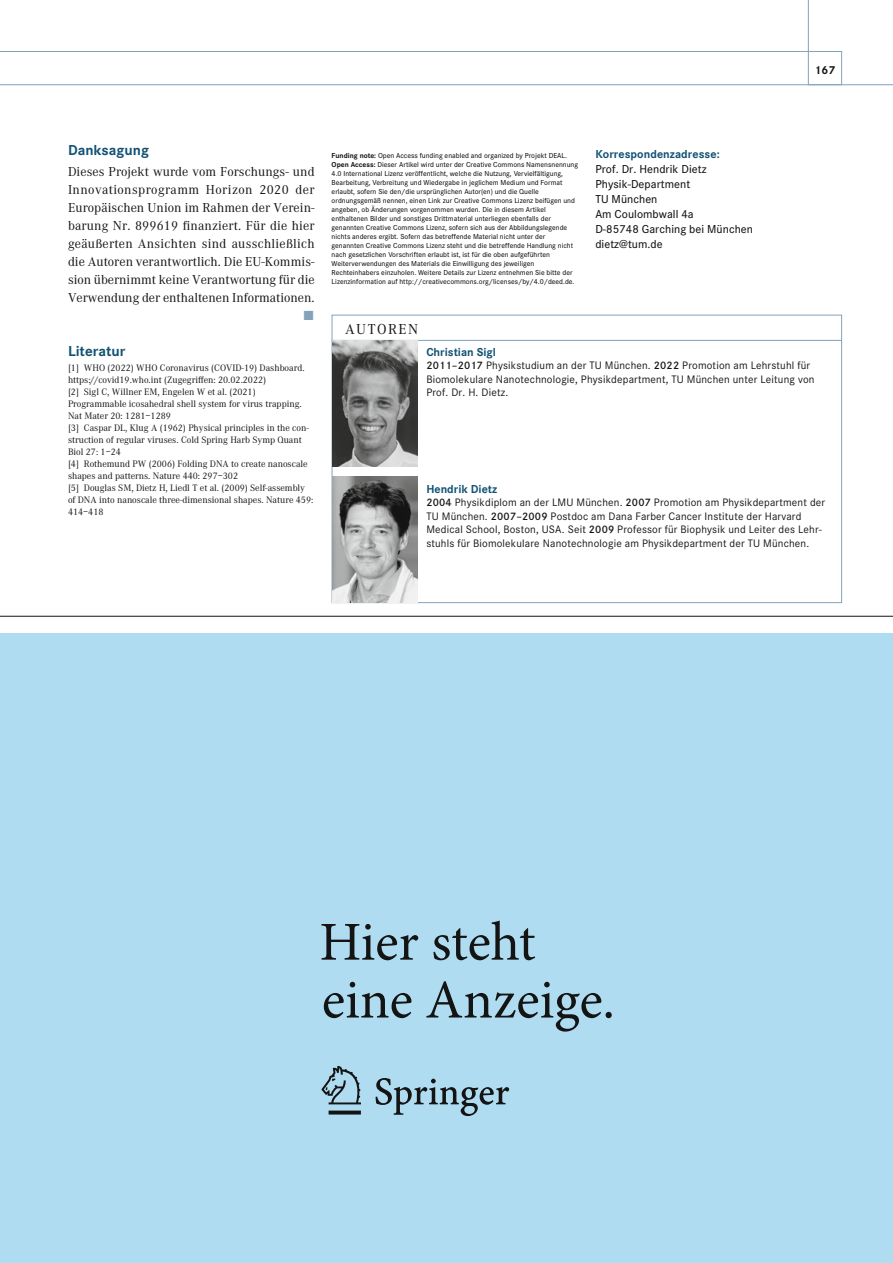
<style>
.page{position:relative;width:893px;height:1263px;background:#fff}
.page>*{position:absolute;margin:0;border:0;box-sizing:border-box;transform-origin:0 0}
.t1{font:700 15px "Corporate S";color:#115273}
.t2{font:15px "Corporate A";letter-spacing:.1em;color:#131413}
.t3{font:13.5px/18px "Corporate A";color:#131413;text-align:justify}
.t4{font:13.5px "The Sans Expert";color:#84a2ba}
.t5{font:500 12px/15px "Corporate S";letter-spacing:.005em;color:#131413}
.t6{font:700 12px "Corporate S";color:#115273}
.t7{font:700 12px "Corporate S";color:#131413}
.t8{font:11.25px/13.5px "Corporate S";letter-spacing:.015em;color:#131413}
.t9{font:9.75px/12px "Corporate A";letter-spacing:-.005em;color:#131413}
.t10{font:500 7.5px/9px "Corporate S";color:#131413}
.s1{font-weight:700}
.s2{font-weight:600}
</style>
<div class="page">
<hr style="left:332px;top:340px;width:510px;height:1px;background:#84a2ba">
<img style="left:332px;top:341px;width:85px;height:125px">
<img style="left:332px;top:477px;width:85px;height:125px">
<div style="left:0;top:634px;width:893px;height:629px;background:#afdcf1"></div>
<svg style="left:321px;top:921px;width:291px;height:111px"></svg>
<svg style="left:321px;top:1066px;width:188px;height:50px"></svg>
<hr style="left:0;top:616px;width:893px;height:1px;background:#131413">
<svg style="left:0;top:0;width:893px;height:85px"></svg>
<h3 class="t7" style="left:814px;top:66px;width:22px">167</h3>
<h1 class="t1" style="left:68px;top:145px;width:83px">Danksagung</h1>
<p class="t3" style="left:68px;top:164px;width:248px">Dieses Projekt wurde vom Forschungs- und Innovationsprogramm Horizon 2020 der Europäischen Union im Rahmen der Verein&shy;barung Nr. 899619 finanziert. Für die hier geäußerten Ansichten sind ausschließlich die Autoren verantwortlich. Die EU-Kommis&shy;sion übernimmt keine Verantwortung für die Verwendung der enthaltenen Informationen.</p>
<h2 class="t4" style="left:303px;top:308px;width:13px">ó</h2>
<h1 class="t1" style="left:68px;top:346px;width:59px">Literatur</h1>
<p class="t9" style="left:68px;top:363px;width:247px">[1] WHO (2022) WHO Coronavirus (COVID-19) Dashboard. https://covid19.who.int (Zugegriffen: 20.02.2022)<br>[2] Sigl C, Willner EM, Engelen W et al. (2021)<br>Programmable icosahedral shell system for virus trapping.<br>Nat Mater 20: 1281–1289<br>[3] Caspar DL, Klug A (1962) Physical principles in the con&shy;struction of regular viruses. Cold Spring Harb Symp Quant Biol 27: 1–24<br>[4] Rothemund PW (2006) Folding DNA to create nanoscale shapes and patterns. Nature 440: 297–302<br>[5] Douglas SM, Dietz H, Liedl T et al. (2009) Self-assembly of DNA into nanoscale three-dimensional shapes. Nature 459:<br>414–418</p>
<p class="t10" style="left:332px;top:152px;width:248px"><span class="s1">Funding note:</span> Open Access funding enabled and organized by Projekt DEAL.<br><span class="s1">Open Access:</span> Dieser Artikel wird unter der Creative Commons Namensnennung 4.0 International Lizenz veröffentlicht, welche die Nutzung, Vervielfältigung, Bearbeitung, Verbreitung und Wiedergabe in jeglichem Medium und Format erlaubt, sofern Sie den/die ursprünglichen Autor(en) und die Quelle ordnungsgemäß nennen, einen Link zur Creative Commons Lizenz beifügen und angeben, ob Änderungen vorgenommen wurden. Die in diesem Artikel enthaltenen Bilder und sonstiges Drittmaterial unterliegen ebenfalls der genannten Creative Commons Lizenz, sofern sich aus der Abbildungslegende nichts anderes ergibt. Sofern das betreffende Material nicht unter der genannten Creative Commons Lizenz steht und die betreffende Handlung nicht nach gesetzlichen Vorschriften erlaubt ist, ist für die oben aufgeführten Weiterverwendungen des Materials die Einwilligung des jeweiligen Rechteinhabers einzuholen. Weitere Details zur Lizenz entnehmen Sie bitte der Lizenzinformation auf http://creativecommons.org/licenses/by/4.0/deed.de.</p>
<h3 class="t6" style="left:595px;top:150px;width:126px">Korrespondenzadresse:</h3>
<h3 class="t5" style="left:595px;top:163px;width:159px">Prof. Dr. Hendrik Dietz<br>Physik-Department<br>TU München<br>Am Coulombwall 4a<br>D-85748 Garching bei München dietz@tum.de</h3>
<h1 class="t2" style="left:345px;top:323px;width:74px">AUTOREN</h1>
<h3 class="t6" style="left:426px;top:347px;width:71px">Christian Sigl</h3>
<h3 class="t8" style="left:426px;top:360px;width:390px"><span class="s2">2011–2017</span> Physikstudium an der TU München. <span class="s2">2022</span> Promotion am Lehrstuhl für<br>Biomolekulare Nanotechnologie, Physikdepartment, TU München unter Leitung von<br>Prof. Dr. H. Dietz.</h3>
<h3 class="t6" style="left:426px;top:484px;width:72px">Hendrik Dietz</h3>
<p class="t8" style="left:426px;top:497px;width:400px"><span class="s2">2004</span> Physikdiplom an der LMU München. <span class="s2">2007</span> Promotion am Physikdepartment der TU München. <span class="s2">2007–2009</span> Postdoc am Dana Farber Cancer Institute der Harvard Medical School, Boston, USA. Seit <span class="s2">2009</span> Professor für Biophysik und Leiter des Lehr&shy;stuhls für Biomolekulare Nanotechnologie am Physikdepartment der TU München.</p>
</div>
